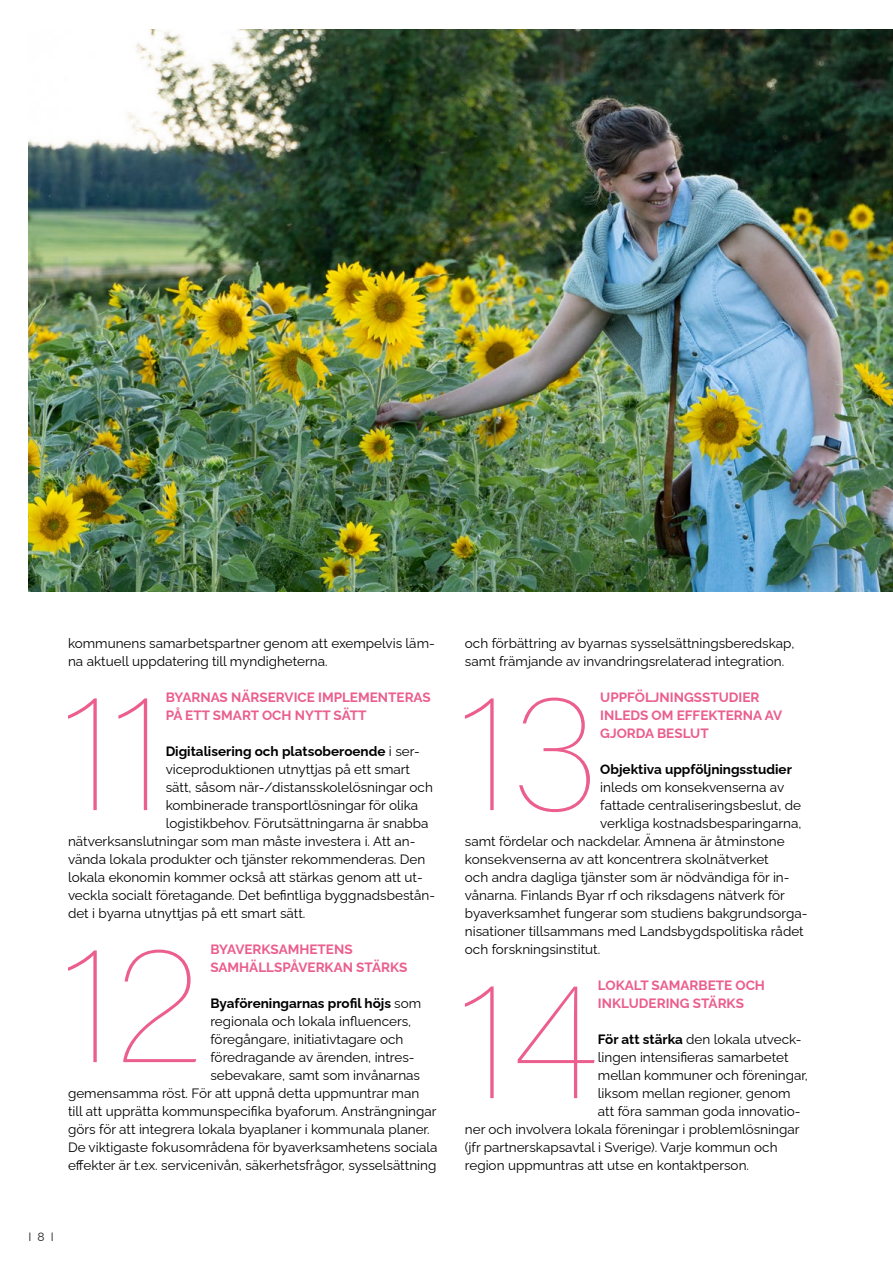
<style>
.page{position:relative;width:893px;height:1263px;background:#fff}
.page>*{position:absolute;margin:0;border:0;box-sizing:border-box;transform-origin:0 0}
.t1{font:166.95px "Acumin Variable Concept";color:#eb5e8d}
.t2{font:13.5px/18px "Raleway";color:#000}
.t3{font:700 13.5px/18px "Raleway";color:#eb5e8d}
.t4{font:700 13.5px "Raleway";color:#000}
.t5{font:12px "Raleway";color:#222}
.s1{font-weight:400}
.s2{font-weight:700}
</style>
<div class="page">
<img style="left:28px;top:30px;width:865px;height:562px">
<p class="t2" style="left:68px;top:633px;width:368px">kommunens samarbetspartner genom att exempelvis läm&shy;na aktuell uppdatering till myndigheterna.</p>
<h1 class="t1" style="left:64px;top:637px;width:103px">11</h1>
<p class="t3" style="left:166px;top:687px;width:267px">BYARNAS NÄRSERVICE IMPLEMENTERAS<br>PÅ ETT SMART OCH NYTT SÄTT</p>
<p class="t4" style="left:166px;top:740px;width:256px">Digitalisering och platsoberoende <span class="s1">i ser-</span></p>
<p class="t2" style="left:166px;top:759px;width:246px">viceproduktionen utnyttjas på ett smart</p>
<p class="t2" style="left:166px;top:777px;width:269px">sätt, såsom när-/distansskolelösningar och</p>
<p class="t2" style="left:166px;top:795px;width:254px">kombinerade transportlösningar för olika</p>
<p class="t2" style="left:166px;top:813px;width:264px">logistikbehov. Förutsättningarna är snabba</p>
<p class="t2" style="left:68px;top:831px;width:349px">nätverksanslutningar som man måste investera i. Att an-</p>
<p class="t2" style="left:68px;top:849px;width:359px">vända lokala produkter och tjänster rekommenderas. Den</p>
<p class="t2" style="left:68px;top:867px;width:356px">lokala ekonomin kommer också att stärkas genom att ut-</p>
<p class="t2" style="left:68px;top:885px;width:368px">veckla socialt företagande. Det befintliga byggnadsbestån-</p>
<p class="t2" style="left:68px;top:903px;width:239px">det i byarna utnyttjas på ett smart sätt.</p>
<h1 class="t1" style="left:64px;top:889px;width:138px">12</h1>
<p class="t3" style="left:210px;top:939px;width:198px">BYAVERKSAMHETENS<br>SAMHÄLLSPÅVERKAN STÄRKS</p>
<p class="t4" style="left:210px;top:992px;width:212px">Byaföreningarnas profil höjs <span class="s1">som</span></p>
<p class="t2" style="left:210px;top:1011px;width:202px">regionala och lokala influencers,</p>
<p class="t2" style="left:210px;top:1029px;width:194px">föregångare, initiativtagare och</p>
<p class="t2" style="left:210px;top:1047px;width:206px">föredragande av ärenden, intres-</p>
<p class="t2" style="left:210px;top:1065px;width:211px">sebevakare, samt som invånarnas</p>
<p class="t2" style="left:68px;top:1083px;width:353px">gemensamma röst. För att uppnå detta uppmuntrar man</p>
<p class="t2" style="left:68px;top:1101px;width:370px">till att upprätta kommunspecifika byaforum. Ansträngningar</p>
<p class="t2" style="left:68px;top:1119px;width:363px">görs för att integrera lokala byaplaner i kommunala planer.</p>
<p class="t2" style="left:68px;top:1137px;width:371px">De viktigaste fokusområdena för byaverksamhetens sociala</p>
<p class="t2" style="left:68px;top:1155px;width:370px">effekter är t.ex. servicenivån, säkerhetsfrågor, sysselsättning</p>
<p class="t5" style="left:28px;top:1227px;width:27px">I 8 I</p>
<p class="t2" style="left:465px;top:633px;width:331px">och förbättring av byarnas sysselsättningsberedskap, samt främjande av invandringsrelaterad integration.</p>
<h1 class="t1" style="left:461px;top:637px;width:141px">13</h1>
<p class="t3" style="left:600px;top:687px;width:183px">UPPFÖLJNINGSSTUDIER<br>INLEDS OM EFFEKTERNA AV<br>GJORDA BESLUT</p>
<p class="t4" style="left:600px;top:758px;width:193px">Objektiva uppföljningsstudier</p>
<p class="t2" style="left:600px;top:777px;width:185px">inleds om konsekvenserna av</p>
<p class="t2" style="left:600px;top:795px;width:202px">fattade centraliseringsbeslut, de</p>
<p class="t2" style="left:600px;top:813px;width:203px">verkliga kostnadsbesparingarna,</p>
<p class="t2" style="left:465px;top:831px;width:321px">samt fördelar och nackdelar. Ämnena är åtminstone</p>
<p class="t2" style="left:465px;top:849px;width:305px">konsekvenserna av att koncentrera skolnätverket</p>
<p class="t2" style="left:465px;top:867px;width:326px">och andra dagliga tjänster som är nödvändiga för in-</p>
<p class="t2" style="left:465px;top:885px;width:322px">vånarna. Finlands Byar rf och riksdagens nätverk för</p>
<p class="t2" style="left:465px;top:903px;width:344px">byaverksamhet fungerar som studiens bakgrundsorga-</p>
<p class="t2" style="left:465px;top:921px;width:340px">nisationer tillsammans med Landsbygdspolitiska rådet</p>
<p class="t2" style="left:465px;top:939px;width:137px">och forskningsinstitut.</p>
<h1 class="t1" style="left:461px;top:925px;width:139px">14</h1>
<p class="t3" style="left:598px;top:975px;width:169px">LOKALT SAMARBETE OCH<br>INKLUDERING STÄRKS</p>
<p class="t2" style="left:598px;top:1029px;width:205px"><span class="s2">För att stärka</span> den lokala utveck-</p>
<p class="t2" style="left:598px;top:1047px;width:192px">lingen intensifieras samarbetet</p>
<p class="t2" style="left:598px;top:1065px;width:211px">mellan kommuner och föreningar,</p>
<p class="t2" style="left:598px;top:1083px;width:194px">liksom mellan regioner, genom</p>
<p class="t2" style="left:598px;top:1101px;width:204px">att föra samman goda innovatio-</p>
<p class="t2" style="left:465px;top:1119px;width:336px">ner och involvera lokala föreningar i problemlösningar</p>
<p class="t2" style="left:465px;top:1137px;width:314px">(jfr partnerskapsavtal i Sverige). Varje kommun och</p>
<p class="t2" style="left:465px;top:1155px;width:286px">region uppmuntras att utse en kontaktperson.</p>
</div>
